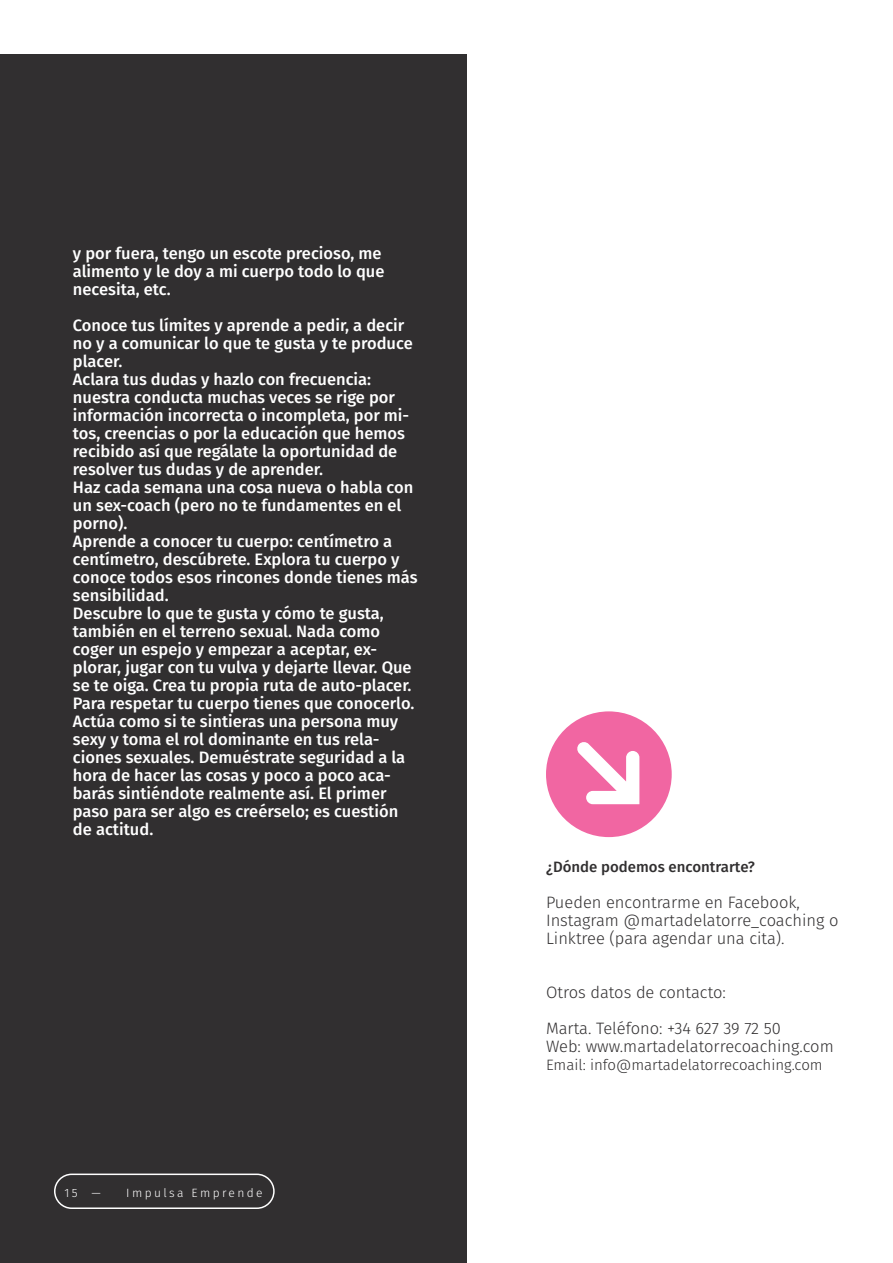
<style>
.page{position:relative;width:893px;height:1263px;background:#fff}
.page>*{position:absolute;margin:0;border:0;box-sizing:border-box;transform-origin:0 0}
.t1{font:500 16.5px/18px "Fira Sans";color:#fff}
.t2{font:300 16.5px/18px "Fira Sans";color:#312f30}
.t3{font:300 15px "Fira Sans";color:#312f30}
.t4{font:500 15px "Fira Sans";color:#312f30}
.t5{font:300 12px "Fira Sans";letter-spacing:.2em;color:#fff}
</style>
<div class="page">
<div style="left:0;top:54px;width:466px;height:1209px;background:#312f30"></div>
<svg style="left:546px;top:711px;width:126px;height:126px"></svg>
<div style="left:54px;top:1173px;width:221px;height:36px;border:2px solid #fff;border-radius:17px"></div>
<p class="t1" style="left:73px;top:244px;width:313px">y por fuera, tengo un escote precioso, me alimento y le doy a mi cuerpo todo lo que necesita, etc.</p>
<p class="t1" style="left:73px;top:316px;width:341px">Conoce tus límites y aprende a pedir, a decir no y a comunicar lo que te gusta y te produce placer.</p>
<p class="t1" style="left:73px;top:370px;width:338px">Aclara tus dudas y hazlo con frecuencia: nuestra conducta muchas veces se rige por información incorrecta o incompleta, por mi&shy;tos, creencias o por la educación que hemos recibido así que regálate la oportunidad de resolver tus dudas y de aprender.</p>
<p class="t1" style="left:73px;top:478px;width:342px">Haz cada semana una cosa nueva o habla con un sex-coach (pero no te fundamentes en el porno).</p>
<p class="t1" style="left:73px;top:532px;width:346px">Aprende a conocer tu cuerpo: centímetro a centímetro, descúbrete. Explora tu cuerpo y conoce todos esos rincones donde tienes más sensibilidad.</p>
<p class="t1" style="left:73px;top:604px;width:343px">Descubre lo que te gusta y cómo te gusta, también en el terreno sexual. Nada como coger un espejo y empezar a aceptar, ex&shy;plorar, jugar con tu vulva y dejarte llevar. Que se te oiga. Crea tu propia ruta de auto-placer.<br>Para respetar tu cuerpo tienes que conocerlo.</p>
<p class="t1" style="left:73px;top:712px;width:334px">Actúa como si te sintieras una persona muy sexy y toma el rol dominante en tus rela&shy;ciones sexuales. Demuéstrate seguridad a la hora de hacer las cosas y poco a poco aca&shy;barás sintiéndote realmente así. El primer paso para ser algo es creérselo; es cuestión de actitud.</p>
<p class="t5" style="left:64px;top:1184px;width:38px">15 —</p>
<p class="t5" style="left:126px;top:1184px;width:138px">Impulsa Emprende</p>
<p class="t4" style="left:546px;top:855px;width:211px">¿Dónde podemos encontrarte?</p>
<p class="t2" style="left:546px;top:893px;width:294px">Pueden encontrarme en Facebook,<br>Instagram @martadelatorre_coaching o<br>Linktree (para agendar una cita).</p>
<p class="t2" style="left:546px;top:983px;width:181px">Otros datos de contacto:</p>
<p class="t2" style="left:546px;top:1019px;width:236px">Marta. Teléfono: +34 627 39 72 50</p>
<p class="t2" style="left:546px;top:1037px;width:289px">Web: www.martadelatorrecoaching.com</p>
<p class="t3" style="left:546px;top:1054px;width:278px">Email: info@martadelatorrecoaching.com</p>
</div>
